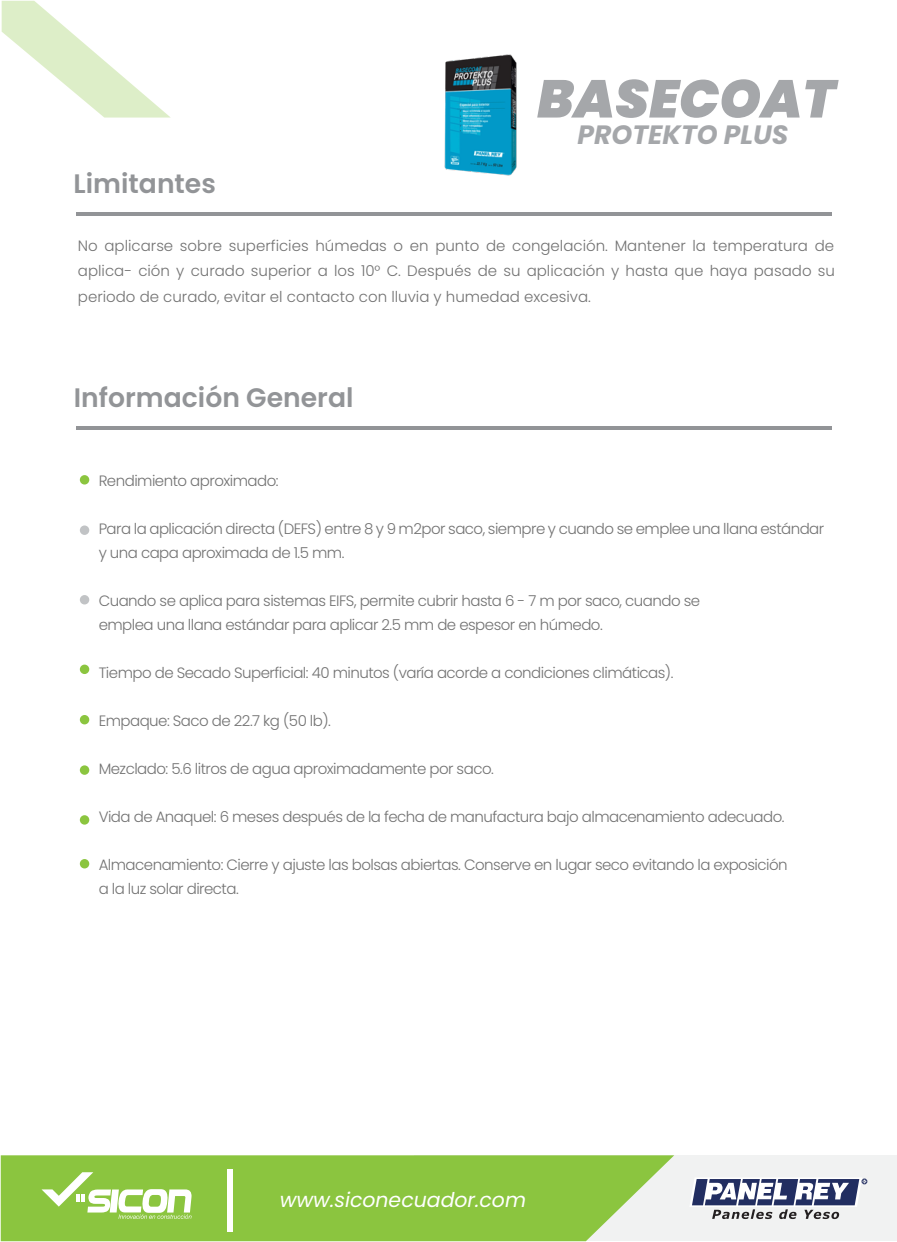
<style>
.page{position:relative;width:897px;height:1242px;background:#fff}
.page>*{position:absolute;margin:0;border:0;box-sizing:border-box;transform-origin:0 0}
.t1{font:italic 900 53.1px "Poppins";color:#a5a7aa}
.t2{font:600 26.7px "Poppins";color:#929497}
.t3{font:italic 700 26.55px "Poppins";color:#a5a7aa}
.t4{font:italic 20.4px "Poppins";color:#fff}
.t5{font:300 15px/24px "Poppins";letter-spacing:-.035em;color:#727272}
</style>
<div class="page">
<svg style="left:2px;top:1px;width:168px;height:116px"></svg>
<div style="left:414px;top:1155px;width:482px;height:86px;background:#f1f2f2"></div>
<svg style="left:1px;top:1155px;width:673px;height:86px;background:#93c84d"></svg>
<div style="left:227px;top:1169px;width:6px;height:62px;background:#fff"></div>
<svg style="left:42px;top:1172px;width:150px;height:46px"></svg>
<svg style="left:690px;top:1178px;width:177px;height:41px"></svg>
<hr style="left:76px;top:212px;width:755px;height:3px;background:#929497">
<hr style="left:76px;top:426px;width:755px;height:3px;background:#929497">
<div style="left:80px;top:475px;width:9px;height:9px;background:#8bc53f;border-radius:50%"></div>
<div style="left:80px;top:525px;width:9px;height:10px;background:#c1c3c5;border-radius:50%"></div>
<div style="left:80px;top:595px;width:9px;height:9px;background:#c1c3c5;border-radius:50%"></div>
<div style="left:80px;top:664px;width:9px;height:10px;background:#8bc53f;border-radius:50%"></div>
<div style="left:80px;top:715px;width:9px;height:9px;background:#8bc53f;border-radius:50%"></div>
<div style="left:80px;top:765px;width:9px;height:9px;background:#8bc53f;border-radius:50%"></div>
<div style="left:80px;top:815px;width:9px;height:9px;background:#8bc53f;border-radius:50%"></div>
<div style="left:80px;top:859px;width:9px;height:9px;background:#8bc53f;border-radius:50%"></div>
<img style="left:444px;top:54px;width:73px;height:122px">
<h2 class="t2" style="left:74px;top:168px;width:144px">Limitantes</h2>
<h1 class="t1" style="left:537px;top:68px;width:299px">BASECOAT</h1>
<h3 class="t3" style="left:577px;top:120px;width:212px">PROTEKTO PLUS</h3>
<p class="t5" style="left:78px;top:233px;width:759px;line-height:25.5px;text-align:justify">No aplicarse sobre superficies húmedas o en punto de congelación. Mantener la temperatura de aplica- ción y curado superior a los 10° C. Después de su aplicación y hasta que haya pasado su periodo de curado, evitar el contacto con lluvia y humedad excesiva.</p>
<h2 class="t2" style="left:74px;top:382px;width:281px">Información General</h2>
<p class="t5" style="left:99px;top:469px;width:181px">Rendimiento aproximado:</p>
<p class="t5" style="left:99px;top:517px;width:727px">Para la aplicación directa (DEFS) entre 8 y 9 m2por saco, siempre y cuando se emplee una llana estándar y una capa aproximada de 1.5 mm.</p>
<p class="t5" style="left:99px;top:589px;width:603px">Cuando se aplica para sistemas EIFS, permite cubrir hasta 6 - 7 m por saco, cuando se emplea una llana estándar para aplicar 2.5 mm de espesor en húmedo.</p>
<p class="t5" style="left:99px;top:661px;width:576px">Tiempo de Secado Superficial: 40 minutos (varía acorde a condiciones climáticas).</p>
<p class="t5" style="left:99px;top:709px;width:234px">Empaque: Saco de 22.7 kg (50 lb).</p>
<p class="t5" style="left:99px;top:757px;width:397px">Mezclado: 5.6 litros de agua aproximadamente por saco.</p>
<p class="t5" style="left:99px;top:805px;width:687px">Vida de Anaquel: 6 meses después de la fecha de manufactura bajo almacenamiento adecuado.</p>
<p class="t5" style="left:99px;top:853px;width:690px">Almacenamiento: Cierre y ajuste las bolsas abiertas. Conserve en lugar seco evitando la exposición a la luz solar directa.</p>
<h3 class="t4" style="left:280px;top:1187px;width:248px">www.siconecuador.com</h3>
</div>
